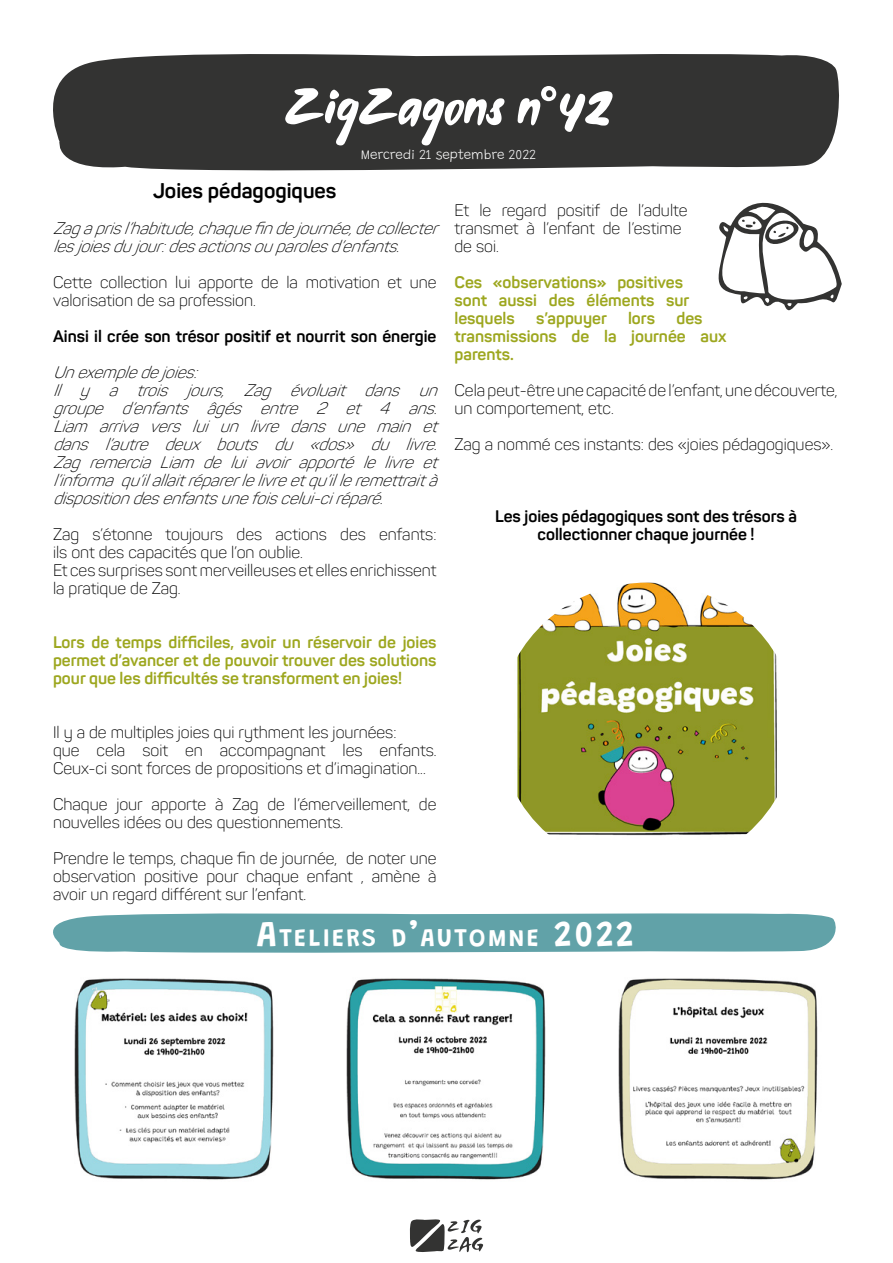
<style>
.page{position:relative;width:893px;height:1263px;background:#fff}
.page>*{position:absolute;margin:0;border:0;box-sizing:border-box;transform-origin:0 0}
.t1{font:700 54px "Fleepavlop";color:#fff}
.t2{font:600 25.2px "Grandstander";letter-spacing:.085em;color:#fff}
.t3{font:700 21px "Panton";color:#000}
.t4{font:300 16.5px/18px "Panton";color:#000}
.t5{font:italic 300 16.5px/18px "Panton";color:#000}
.t6{font:700 16.5px/18px "Panton";color:#9da71f}
.t7{font:700 16.5px/18px "Panton";color:#000;text-align:center}
.t8{font:200 13.5px "Grandstander";color:#fff}
.s1{font-size:36px}
</style>
<div class="page">
<div style="left:53px;top:54px;width:786px;height:117px;background:#333332"></div>
<svg style="left:409px;top:1219px;width:74px;height:34px"></svg>
<svg style="left:718px;top:202px;width:124px;height:109px"></svg>
<img style="left:517px;top:583px;width:260px;height:253px">
<svg style="left:53px;top:913px;width:783px;height:40px;background:#6ba8ad"></svg>
<img style="left:74px;top:978px;width:200px;height:202px">
<img style="left:346px;top:978px;width:200px;height:202px">
<img style="left:618px;top:978px;width:200px;height:202px">
<h1 class="t1" style="left:285px;top:66px;width:328px">ZigZagons n°42</h1>
<p class="t8" style="left:361px;top:144px;width:177px">Mercredi 21 septembre 2022</p>
<p class="t3" style="left:153px;top:178px;width:185px">Joies pédagogiques</p>
<p class="t5" style="left:53px;top:219px;width:393px">Zagaprisl’habitude,chaquefindejournée,decollecter lesjoiesdujour:desactionsouparolesd’enfants.</p>
<p class="t4" style="left:53px;top:273px;width:385px">Cette collection lui apporte de la motivation et une valorisation de sa profession.</p>
<p class="t7" style="left:53px;top:327px;width:385px">Ainsi il crée son trésor positif et nourrit son énergie</p>
<p class="t5" style="left:53px;top:363px;width:392px">Unexempledejoies:<br>Il y a trois jours, Zag évoluait dans un groupe d’enfants âgés entre 2 et 4 ans.<br>Liam arriva vers lui un livre dans une main et dans l’autre deux bouts du «dos» du livre.<br>Zag remercia Liam de lui avoir apporté le livre et l’informaqu’ilallaitréparerlelivreetqu’illeremettraità dispositiondesenfantsunefoiscelui-ciréparé.</p>
<p class="t4" style="left:53px;top:525px;width:385px">Zag s’étonne toujours des actions des enfants: ils ont des capacités que l’on oublie.<br>Et ces surprises sont merveilleuses et elles enrichissent la pratique de Zag.</p>
<p class="t6" style="left:53px;top:633px;width:385px;text-align:justify">Lors de temps difficiles, avoir un réservoir de joies permet d’avancer et de pouvoir trouver des solutions pour que les difficultés se transforment en joies!</p>
<p class="t4" style="left:53px;top:723px;width:385px">Il y a de multiples joies qui rythment les journées:<br>que cela soit en accompagnant les enfants.<br>Ceux-ci sont forces de propositions et d’imagination...</p>
<p class="t4" style="left:53px;top:795px;width:385px">Chaque jour apporte à Zag de l’émerveillement, de nouvelles idées ou des questionnements.</p>
<p class="t4" style="left:53px;top:849px;width:385px;text-align:justify">Prendre le temps, chaque fin de journée, de noter une observation positive pour chaque enfant , amène à avoir un regard différent sur l’enfant.</p>
<p class="t4" style="left:454px;top:201px;width:235px">Et le regard positif de l’adulte transmet à l’enfant de l’estime de soi.</p>
<p class="t6" style="left:454px;top:273px;width:236px">Ces «observations» positives sont aussi des éléments sur lesquels</p>
<p class="t6" style="left:454px;top:309px;width:274px;text-indent:222px">des transmissions de la journée aux parents.</p>
<p class="t4" style="left:454px;top:381px;width:385px">Cela peut-être une capacité de l’enfant, une découverte, un comportement, etc.</p>
<p class="t4" style="left:454px;top:435px;width:380px">Zag a nommé ces instants: des «joies pédagogiques».</p>
<p class="t6" style="left:536px;top:309px;width:72px">s’appuyer</p>
<p class="t6" style="left:628px;top:309px;width:28px">lors</p>
<p class="t7" style="left:495px;top:507px;width:303px">Les joies pédagogiques sont des trésors à collectionner chaque journée !</p>
<h2 class="t2" style="left:256px;top:919px;width:379px"><span class="s1">A</span>TELIERS D<span class="s1">’</span>AUTOMNE <span class="s1">2022</span></h2>
</div>
